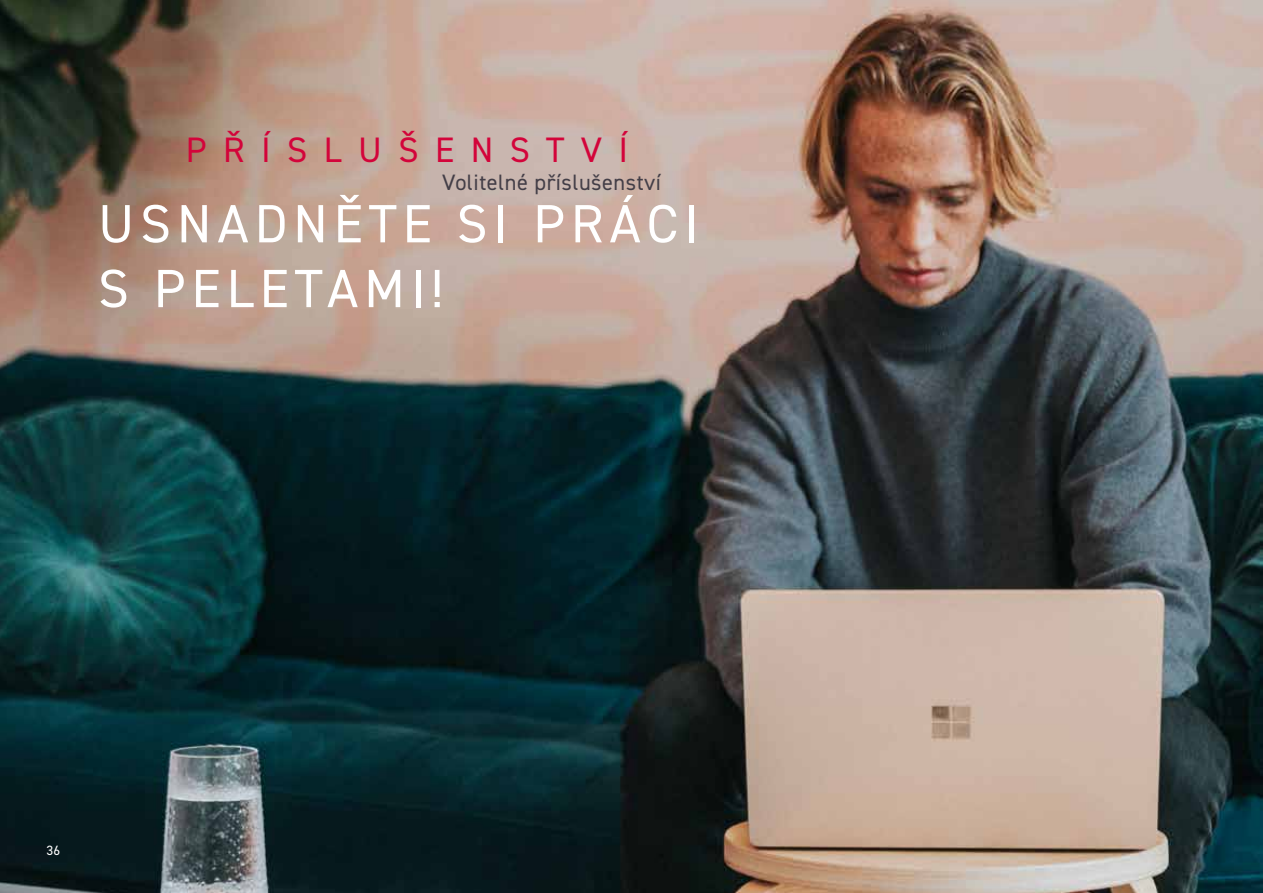
<style>
.page{position:relative;width:1263px;height:893px;background:#fff}
.page>*{position:absolute;margin:0;border:0;box-sizing:border-box;transform-origin:0 0}
.t1{font:54px/64.8px "DIN2014";letter-spacing:.11em;color:#fff}
.t2{font:35.4px "DIN2014";letter-spacing:.465em;color:#d3043a}
.t3{font:22.35px "DIN2014";letter-spacing:.02em;color:#433e47}
.t4{font:13.5px "DIN2014";color:#fff}
</style>
<div class="page">
<img style="left:0;top:0;width:1263px;height:893px">
<p class="t2" style="left:186px;top:130px;width:444px">PŘÍSLUŠENSTVÍ</p>
<p class="t3" style="left:442px;top:169px;width:220px">Volitelné příslušenství</p>
<p class="t1" style="left:98px;top:191px;width:602px">USNADNĚTE SI PRÁCI<br>S PELETAMI!</p>
<p class="t4" style="left:47px;top:842px;width:15px">36</p>
</div>
